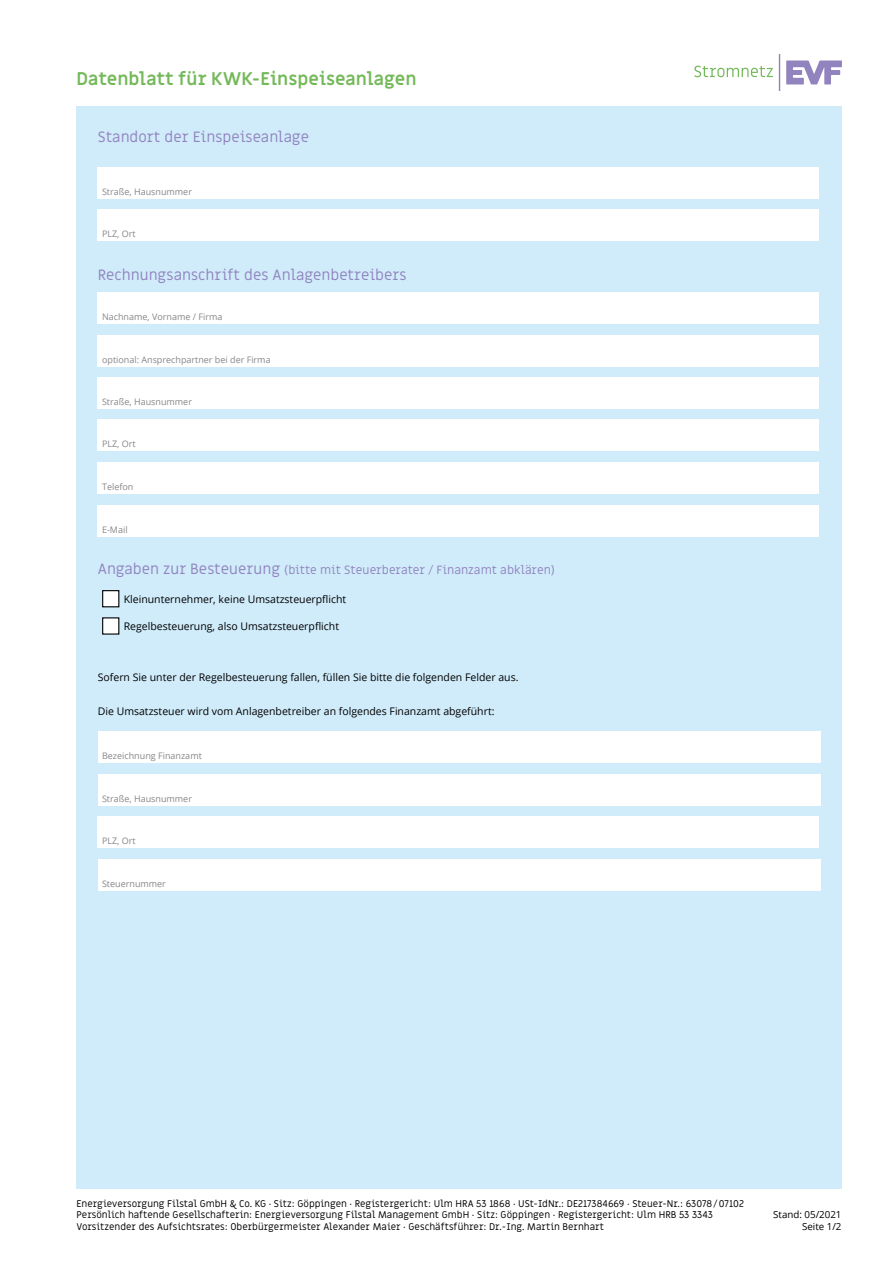
<style>
.page{position:relative;width:893px;height:1263px;background:#fff}
.page>*{position:absolute;margin:0;border:0;box-sizing:border-box;transform-origin:0 0}
.t1{font:700 18px "Miriam Libre";color:#74b959}
.t2{font:15px "Miriam Libre";color:#9185be}
.t3{font:12px "Miriam Libre";color:#9185be}
.t4{font:10.5px "Open Sans";color:#000}
.t5{font:9.75px/11.7px "Miriam Libre";color:#000}
.t6{font:9.75px/11.7px "Open Sans";color:#000;text-align:right}
.t7{font:9px "Open Sans";color:#878787}
.s1{font-size:15px}
</style>
<div class="page">
<div style="left:77px;top:106px;width:765px;height:1082px;background:#d0ecfb"></div>
<svg style="left:829px;top:60px;width:13px;height:25px"></svg>
<div style="left:98px;top:292px;width:721px;height:32px;background:#fff"></div>
<div style="left:98px;top:335px;width:721px;height:32px;background:#fff"></div>
<div style="left:98px;top:167px;width:721px;height:32px;background:#fff"></div>
<div style="left:98px;top:377px;width:721px;height:32px;background:#fff"></div>
<div style="left:98px;top:209px;width:721px;height:32px;background:#fff"></div>
<div style="left:98px;top:462px;width:721px;height:32px;background:#fff"></div>
<div style="left:98px;top:505px;width:721px;height:32px;background:#fff"></div>
<div style="left:98px;top:731px;width:723px;height:32px;background:#fff"></div>
<div style="left:98px;top:859px;width:723px;height:32px;background:#fff"></div>
<div style="left:98px;top:774px;width:723px;height:32px;background:#fff"></div>
<div style="left:102px;top:590px;width:17px;height:17px;background:#fff;border:1px solid #000"></div>
<div style="left:98px;top:419px;width:721px;height:32px;background:#fff"></div>
<svg style="left:102px;top:617px;width:17px;height:18px"></svg>
<div style="left:98px;top:816px;width:721px;height:32px;background:#fff"></div>
<h1 class="t1" style="left:77px;top:68px;width:341px">Datenblatt für KWK-Einspeiseanlagen</h1>
<h2 class="t2" style="left:98px;top:128px;width:213px">Standort der Einspeiseanlage</h2>
<p class="t7" style="left:102px;top:185px;width:91px">Straße, Hausnummer</p>
<p class="t7" style="left:102px;top:228px;width:35px">PLZ, Ort</p>
<h2 class="t2" style="left:98px;top:266px;width:310px">Rechnungsanschrift des Anlagenbetreibers</h2>
<p class="t7" style="left:102px;top:311px;width:122px">Nachname, Vorname / Firma</p>
<p class="t7" style="left:102px;top:353px;width:170px">optional: Ansprechpartner bei der Firma</p>
<p class="t7" style="left:102px;top:396px;width:91px">Straße, Hausnummer</p>
<p class="t7" style="left:102px;top:438px;width:35px">PLZ, Ort</p>
<p class="t7" style="left:102px;top:481px;width:33px">Telefon</p>
<p class="t7" style="left:102px;top:523px;width:27px">E-Mail</p>
<p class="t3" style="left:98px;top:562px;width:459px"><span class="s1">Angaben zur Besteuerung</span> (bitte mit Steuerberater / Finanzamt abklären)</p>
<p class="t4" style="left:124px;top:592px;width:224px">Kleinunternehmer, keine Umsatzsteuerpflicht</p>
<p class="t4" style="left:124px;top:619px;width:217px">Regelbesteuerung, also Umsatzsteuerpflicht</p>
<p class="t4" style="left:98px;top:670px;width:422px">Sofern Sie unter der Regelbesteuerung fallen, füllen Sie bitte die folgenden Felder aus.</p>
<p class="t4" style="left:98px;top:704px;width:398px">Die Umsatzsteuer wird vom Anlagenbetreiber an folgendes Finanzamt abgeführt:</p>
<p class="t7" style="left:102px;top:750px;width:101px">Bezeichnung Finanzamt</p>
<p class="t7" style="left:102px;top:792px;width:91px">Straße, Hausnummer</p>
<p class="t7" style="left:102px;top:835px;width:35px">PLZ, Ort</p>
<p class="t7" style="left:102px;top:877px;width:65px">Steuernummer</p>
<p class="t5" style="left:77px;top:1198px;width:669px">Energieversorgung Filstal GmbH &amp; Co. KG · Sitz: Göppingen · Registergericht: Ulm HRA 53 1868 · USt-IdNr.: DE217384669 · Steuer-Nr.: 63078/07102<br>Persönlich haftende Gesellschafterin: Energieversorgung Filstal Management GmbH · Sitz: Göppingen · Registergericht: Ulm HRB 53 3343<br>Vorsitzender des Aufsichtsrates: Oberbürgermeister Alexander Maier · Geschäftsführer: Dr.-Ing. Martin Bernhart</p>
<p class="t6" style="left:773px;top:1209px;width:70px">Stand: 05/2021<br>Seite 1/2</p>
</div>
